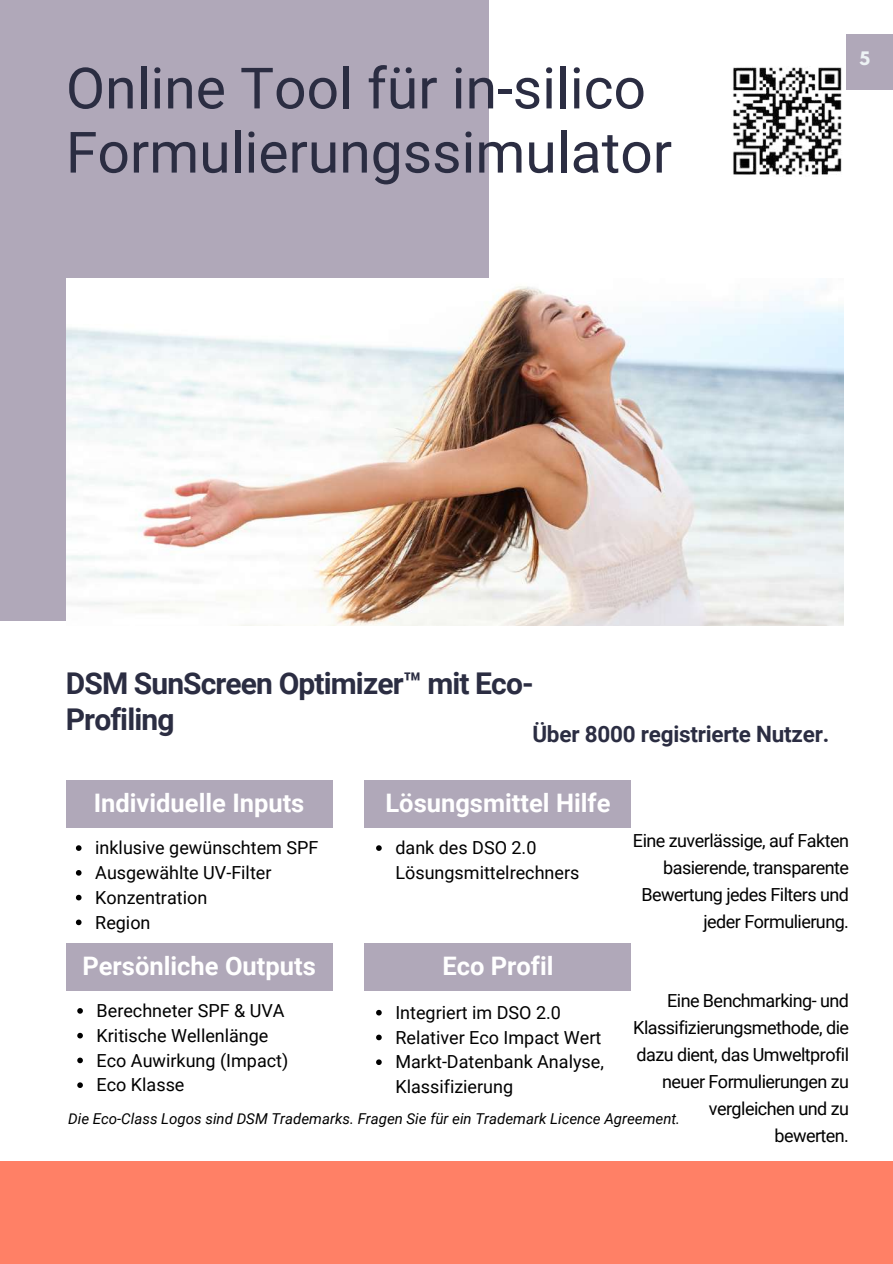
<style>
.page{position:relative;width:893px;height:1264px;background:#fff}
.page>*{position:absolute;margin:0;border:0;box-sizing:border-box;transform-origin:0 0}
.t1{font:57px/64.2px "Roboto";color:#2b2d42}
.t2{font:700 30px/36px "Roboto";letter-spacing:-.03em;color:#2b2d42}
.t3{font:700 25.5px "Roboto";color:#fff}
.t4{font:700 22.5px "Roboto";letter-spacing:-.01em;color:#2b2d42}
.t5{font:18px/24.8px "Roboto";color:#000}
.t6{font:18px/27px "Roboto";letter-spacing:-.03em;color:#000;text-align:right}
.t7{font:700 16.5px "League Spartan";color:#edf2f4}
.t8{font:italic 15px "Roboto";color:#000}
</style>
<div class="page">
<div style="left:0;top:0;width:489px;height:620px;background:#b0a8b9"></div>
<img style="left:66px;top:279px;width:777px;height:346px">
<img style="left:732px;top:66px;width:117px;height:109px">
<div style="left:66px;top:780px;width:266px;height:47px;background:#b0a8b9"></div>
<div style="left:66px;top:943px;width:266px;height:47px;background:#b0a8b9"></div>
<div style="left:365px;top:780px;width:266px;height:48px;background:#b0a8b9"></div>
<div style="left:365px;top:943px;width:266px;height:47px;background:#b0a8b9"></div>
<div style="left:0;top:1161px;width:892px;height:102px;background:#ff8066"></div>
<svg style="left:76px;top:845px;width:5px;height:5px"></svg>
<svg style="left:76px;top:870px;width:5px;height:5px"></svg>
<svg style="left:76px;top:894px;width:5px;height:6px"></svg>
<svg style="left:76px;top:919px;width:5px;height:6px"></svg>
<svg style="left:77px;top:1008px;width:6px;height:5px"></svg>
<svg style="left:77px;top:1032px;width:6px;height:6px"></svg>
<svg style="left:77px;top:1057px;width:6px;height:6px"></svg>
<svg style="left:77px;top:1082px;width:6px;height:5px"></svg>
<svg style="left:376px;top:1009px;width:5px;height:6px"></svg>
<svg style="left:376px;top:1034px;width:5px;height:6px"></svg>
<svg style="left:376px;top:1059px;width:5px;height:6px"></svg>
<svg style="left:376px;top:845px;width:5px;height:5px"></svg>
<div style="left:846px;top:34px;width:46px;height:55px;background:#b0a8b9"></div>
<h1 class="t1" style="left:66px;top:57px;width:607px">Online Tool für in-silico<br>Formulierungssimulator</h1>
<p class="t7" style="left:859px;top:51px;width:12px">5</p>
<h2 class="t2" style="left:66px;top:665px;width:469px">DSM SunScreen Optimizer™ mit Eco-<br>Profiling</h2>
<p class="t4" style="left:532px;top:721px;width:298px">Über 8000 registrierte Nutzer.</p>
<h3 class="t3" style="left:94px;top:788px;width:212px">Individuelle Inputs</h3>
<p class="t5" style="left:95px;top:835px;width:225px">inklusive gewünschtem SPF<br>Ausgewählte UV-Filter<br>Konzentration<br>Region</p>
<h3 class="t3" style="left:82px;top:951px;width:235px">Persönliche Outputs</h3>
<h3 class="t3" style="left:385px;top:788px;width:226px">Lösungsmittel Hilfe</h3>
<p class="t5" style="left:395px;top:835px;width:185px">dank des DSO 2.0<br>Lösungsmittelrechners</p>
<p class="t6" style="left:633px;top:827px;width:217px">Eine zuverlässige, auf Fakten basierende, transparente<br>Bewertung jedes Filters und jeder Formulierung.</p>
<h3 class="t3" style="left:442px;top:951px;width:113px">Eco Profil</h3>
<p class="t6" style="left:633px;top:987px;width:217px">Eine Benchmarking- und<br>Klassifizierungsmethode, die dazu dient, das Umweltprofil neuer Formulierungen zu vergleichen und zu bewerten.</p>
<p class="t5" style="left:97px;top:998px;width:193px">Berechneter SPF &amp; UVA<br>Kritische Wellenlänge<br>Eco Auwirkung (Impact)<br>Eco Klasse</p>
<p class="t8" style="left:68px;top:1109px;width:613px">Die Eco-Class Logos sind DSM Trademarks. Fragen Sie für ein Trademark Licence Agreement.</p>
<p class="t5" style="left:395px;top:1000px;width:210px">Integriert im DSO 2.0<br>Relativer Eco Impact Wert<br>Markt-Datenbank Analyse,<br>Klassifizierung</p>
</div>
